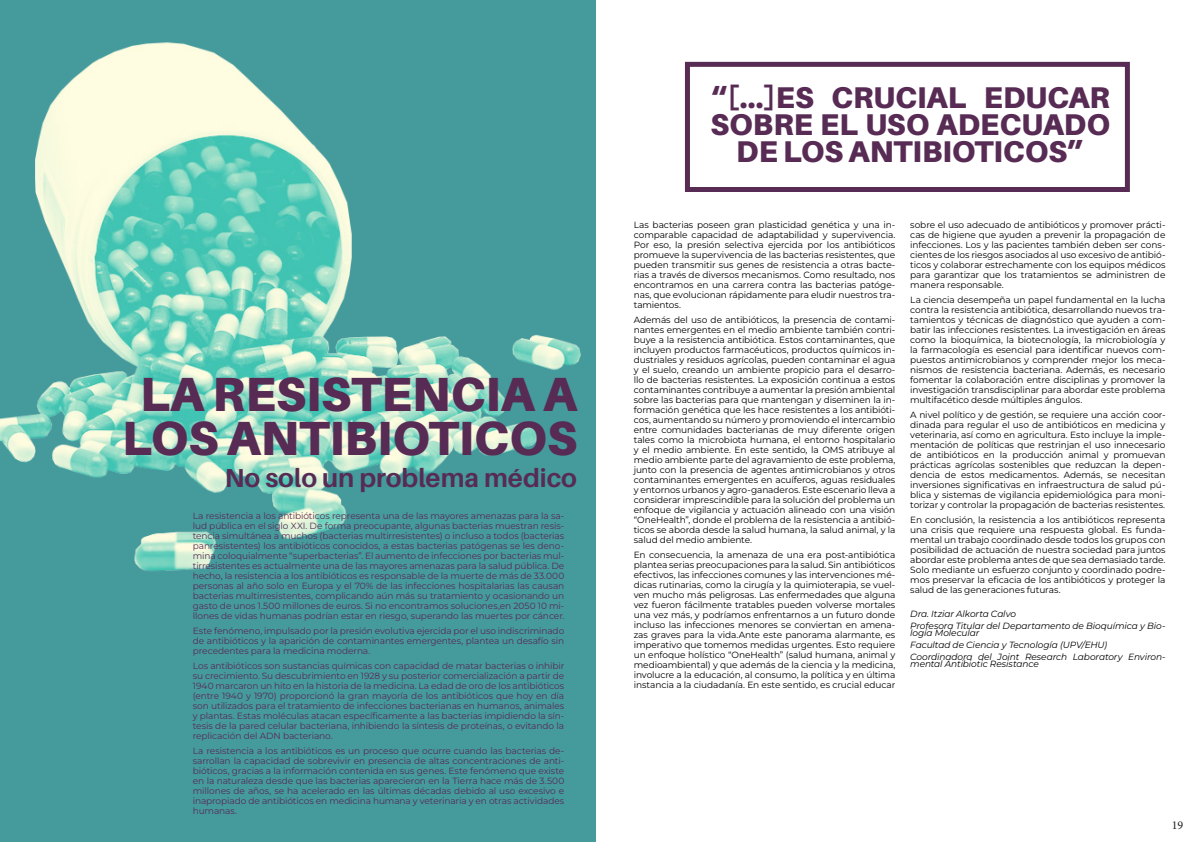
<style>
.page{position:relative;width:1191px;height:842px;background:#fff}
.page>*{position:absolute;margin:0;border:0;box-sizing:border-box;transform-origin:0 0}
.t1{font:900 48px/44px "Aileron";color:#572b54;text-align:center}
.t2{font:900 30px/27px "Aileron";color:#572b54;text-align:center}
.t3{font:700 26px "Aileron";color:#572b54}
.t4{font:12px "Minion Pro";color:#231f20}
.t5{font:100 9px/10px "Montserrat";letter-spacing:-.01em;color:#000;text-align:justify}
.t6{font:100 9px/10px "Montserrat";letter-spacing:-.01em;color:#572b54;text-align:justify}
.t7{font:italic 100 9px/7px "Montserrat";letter-spacing:-.01em;color:#000}
</style>
<div class="page">
<div style="left:0;top:0;width:596px;height:842px;background:#459a9c"></div>
<img style="left:0;top:42px;width:814px;height:530px">
<div style="left:685px;top:62px;width:444px;height:130px;border:5px solid #572b54"></div>
<p class="t1" style="left:122px;top:372px;width:456px">LA RESISTENCIA A<br>LOS ANTIBIOTICOS</p>
<p class="t3" style="left:225px;top:463px;width:354px">No solo un problema médico</p>
<p class="t6" style="left:193px;top:511px;width:373px">La resistencia a los antibióticos representa una de las mayores amenazas para la sa&shy;lud pública en el siglo XXI. De forma preocupante, algunas bacterias muestran resis&shy;tencia simultánea a muchos (bacterias multirresistentes) o incluso a todos (bacterias panresistentes) los antibióticos conocidos, a estas bacterias patógenas se les deno&shy;mina coloquialmente “superbacterias”. El aumento de infecciones por bacterias mul&shy;tirresistentes es actualmente una de las mayores amenazas para la salud pública. De hecho, la resistencia a los antibióticos es responsable de la muerte de más de 33.000 personas al año solo en Europa y el 70% de las infecciones hospitalarias las causan bacterias multirresistentes, complicando aún más su tratamiento y ocasionando un gasto de unos 1.500 millones de euros. Si no encontramos soluciones,en 2050 10 mi&shy;llones de vidas humanas podrían estar en riesgo, superando las muertes por cáncer.</p>
<p class="t6" style="left:193px;top:626px;width:373px">Este fenómeno, impulsado por la presión evolutiva ejercida por el uso indiscriminado de antibióticos y la aparición de contaminantes emergentes, plantea un desafío sin precedentes para la medicina moderna.</p>
<p class="t6" style="left:193px;top:661px;width:373px">Los antibióticos son sustancias químicas con capacidad de matar bacterias o inhibir su crecimiento. Su descubrimiento en 1928 y su posterior comercialización a partir de 1940 marcaron un hito en la historia de la medicina. La edad de oro de los antibióticos (entre 1940 y 1970) proporcionó la gran mayoría de los antibióticos que hoy en día son utilizados para el tratamiento de infecciones bacterianas en humanos, animales y plantas. Estas moléculas atacan específicamente a las bacterias impidiendo la sín&shy;tesis de la pared celular bacteriana, inhibiendo la síntesis de proteínas, o evitando la replicación del ADN bacteriano.</p>
<p class="t6" style="left:193px;top:746px;width:373px">La resistencia a los antibióticos es un proceso que ocurre cuando las bacterias de&shy;sarrollan la capacidad de sobrevivir en presencia de altas concentraciones de anti&shy;bióticos, gracias a la información contenida en sus genes. Este fenómeno que existe en la naturaleza desde que las bacterias aparecieron en la Tierra hace más de 3.500 millones de años, se ha acelerado en las últimas décadas debido al uso excesivo e inapropiado de antibióticos en medicina humana y veterinaria y en otras actividades humanas.</p>
<p class="t2" style="left:710px;top:84px;width:401px">“[...]ES CRUCIAL EDUCAR<br>SOBRE EL USO ADECUADO<br>DE LOS ANTIBIOTICOS”</p>
<p class="t5" style="left:634px;top:219px;width:263px">Las bacterias poseen gran plasticidad genética y una in&shy;comparable capacidad de adaptabilidad y supervivencia.<br>Por eso, la presión selectiva ejercida por los antibióticos promueve la supervivencia de las bacterias resistentes, que pueden transmitir sus genes de resistencia a otras bacte&shy;rias a través de diversos mecanismos. Como resultado, nos encontramos en una carrera contra las bacterias patóge&shy;nas, que evolucionan rápidamente para eludir nuestros tra&shy;tamientos.</p>
<p class="t5" style="left:634px;top:314px;width:263px">Además del uso de antibióticos, la presencia de contami&shy;nantes emergentes en el medio ambiente también contri&shy;buye a la resistencia antibiótica. Estos contaminantes, que incluyen productos farmacéuticos, productos químicos in&shy;dustriales y residuos agrícolas, pueden contaminar el agua y el suelo, creando un ambiente propicio para el desarro&shy;llo de bacterias resistentes. La exposición continua a estos contaminantes contribuye a aumentar la presión ambiental sobre las bacterias para que mantengan y diseminen la in&shy;formación genética que les hace resistentes a los antibióti&shy;cos, aumentando su número y promoviendo el intercambio entre comunidades bacterianas de muy diferente origen tales como la microbiota humana, el entorno hospitalario y el medio ambiente. En este sentido, la OMS atribuye al medio ambiente parte del agravamiento de este problema, junto con la presencia de agentes antimicrobianos y otros contaminantes emergentes en acuíferos, aguas residuales y entornos urbanos y agro-ganaderos. Este escenario lleva a considerar imprescindible para la solución del problema un enfoque de vigilancia y actuación alineado con una visión “OneHealth”, donde el problema de la resistencia a antibió&shy;ticos se aborda desde la salud humana, la salud animal, y la salud del medio ambiente.</p>
<p class="t5" style="left:634px;top:549px;width:263px">En consecuencia, la amenaza de una era post-antibiótica plantea serias preocupaciones para la salud. Sin antibióticos efectivos, las infecciones comunes y las intervenciones mé&shy;dicas rutinarias, como la cirugía y la quimioterapia, se vuel&shy;ven mucho más peligrosas. Las enfermedades que alguna vez fueron fácilmente tratables pueden volverse mortales una vez más, y podríamos enfrentarnos a un futuro donde incluso las infecciones menores se conviertan en amena&shy;zas graves para la vida.Ante este panorama alarmante, es imperativo que tomemos medidas urgentes. Esto requiere un enfoque holístico “OneHealth” (salud humana, animal y medioambiental) y que además de la ciencia y la medicina, involucre a la educación, al consumo, la política y en última instancia a la ciudadanía. En este sentido, es crucial educar</p>
<p class="t5" style="left:910px;top:219px;width:257px">sobre el uso adecuado de antibióticos y promover prácti&shy;cas de higiene que ayuden a prevenir la propagación de infecciones. Los y las pacientes también deben ser cons&shy;cientes de los riesgos asociados al uso excesivo de antibió&shy;ticos y colaborar estrechamente con los equipos médicos para garantizar que los tratamientos se administren de manera responsable.</p>
<p class="t5" style="left:910px;top:294px;width:257px">La ciencia desempeña un papel fundamental en la lucha contra la resistencia antibiótica, desarrollando nuevos tra&shy;tamientos y técnicas de diagnóstico que ayuden a com&shy;batir las infecciones resistentes. La investigación en áreas como la bioquímica, la biotecnología, la microbiología y la farmacología es esencial para identificar nuevos com&shy;puestos antimicrobianos y comprender mejor los meca&shy;nismos de resistencia bacteriana. Además, es necesario fomentar la colaboración entre disciplinas y promover la investigación transdisciplinar para abordar este problema multifacético desde múltiples ángulos.</p>
<p class="t5" style="left:910px;top:409px;width:257px">A nivel político y de gestión, se requiere una acción coor&shy;dinada para regular el uso de antibióticos en medicina y veterinaria, así como en agricultura. Esto incluye la imple&shy;mentación de políticas que restrinjan el uso innecesario de antibióticos en la producción animal y promuevan prácticas agrícolas sostenibles que reduzcan la depen&shy;dencia de estos medicamentos. Además, se necesitan inversiones significativas en infraestructura de salud pú&shy;blica y sistemas de vigilancia epidemiológica para moni&shy;torizar y controlar la propagación de bacterias resistentes.</p>
<p class="t5" style="left:910px;top:514px;width:257px">En conclusión, la resistencia a los antibióticos representa una crisis que requiere una respuesta global. Es funda&shy;mental un trabajo coordinado desde todos los grupos con posibilidad de actuación de nuestra sociedad para juntos abordar este problema antes de que sea demasiado tarde.<br>Solo mediante un esfuerzo conjunto y coordinado podre&shy;mos preservar la eficacia de los antibióticos y proteger la salud de las generaciones futuras.</p>
<p class="t7" style="left:910px;top:610px;width:107px">Dra. Itziar Alkorta Calvo</p>
<p class="t7" style="left:910px;top:622px;width:257px">Profesora Titular del Departamento de Bioquímica y Bio&shy;logía Molecular</p>
<p class="t7" style="left:910px;top:641px;width:198px">Facultad de Ciencia y Tecnología (UPV/EHU)</p>
<p class="t7" style="left:910px;top:653px;width:257px">Coordinadora del Joint Research Laboratory Environ&shy;mental Antibiotic Resistance</p>
<h3 class="t4" style="left:1171px;top:817px;width:13px">19</h3>
</div>
